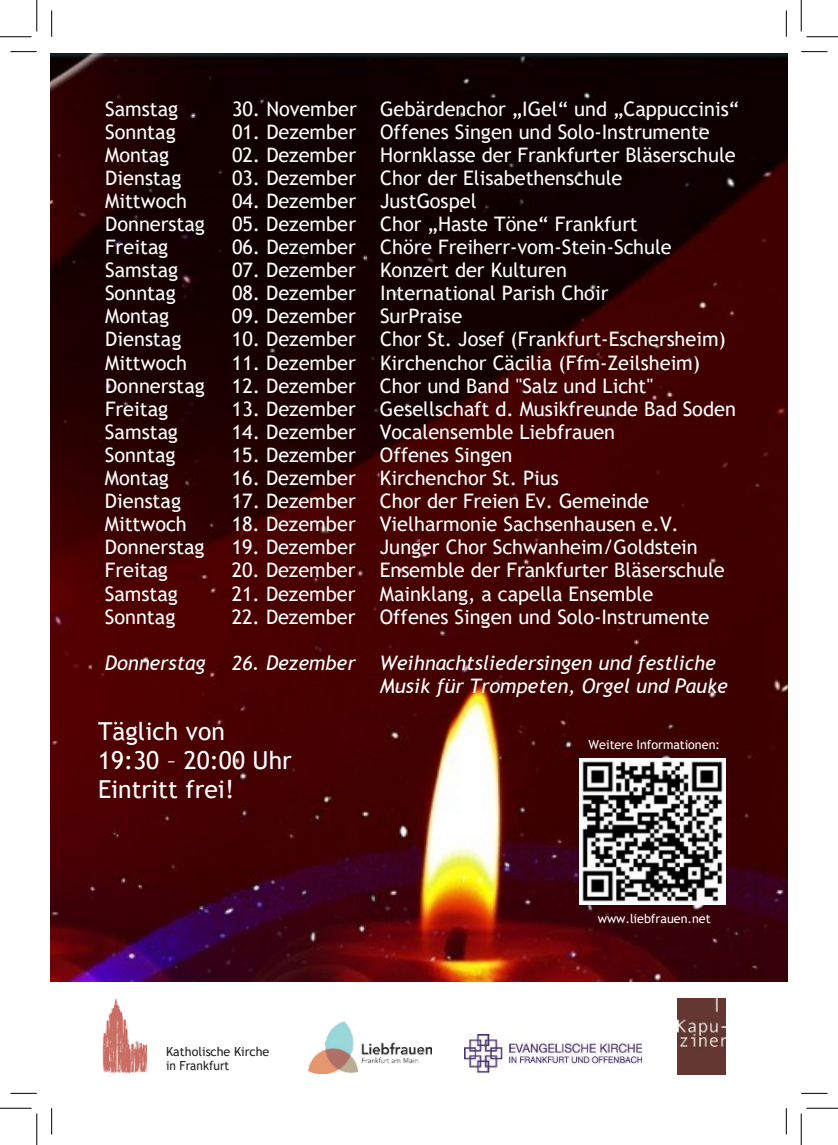
<style>
.page{position:relative;width:838px;height:1145px;background:#fff}
.page>*{position:absolute;margin:0;border:0;box-sizing:border-box;transform-origin:0 0}
.t1{font:24.68px/29.1px "Trebuchet MS";color:#fff}
.t2{font:19.95px "Trebuchet MS";color:#fff}
.t3{font:italic 19.95px/22.9px "Trebuchet MS";color:#fff}
.t4{font:12.6px "Trebuchet MS";color:#fff}
.t5{font:12.6px/14.3px "Trebuchet MS";color:#231f20}
</style>
<div class="page">
<img style="left:50px;top:53px;width:737px;height:928px">
<img style="left:309px;top:1022px;width:122px;height:51px">
<img style="left:464px;top:1034px;width:177px;height:40px">
<img style="left:102px;top:998px;width:45px;height:75px">
<img style="left:677px;top:998px;width:48px;height:77px">
<img style="left:579px;top:759px;width:146px;height:146px">
<svg style="left:10px;top:51px;width:27px;height:1px"></svg>
<svg style="left:801px;top:51px;width:26px;height:1px"></svg>
<svg style="left:10px;top:1093px;width:27px;height:1px"></svg>
<svg style="left:801px;top:1093px;width:26px;height:1px"></svg>
<svg style="left:51px;top:10px;width:1px;height:27px"></svg>
<svg style="left:51px;top:1108px;width:1px;height:26px"></svg>
<svg style="left:786px;top:10px;width:1px;height:27px"></svg>
<svg style="left:786px;top:1108px;width:1px;height:26px"></svg>
<hr style="left:0;top:36px;width:32px;height:1px;background:#000">
<hr style="left:806px;top:36px;width:31px;height:1px;background:#000">
<hr style="left:0;top:1108px;width:32px;height:1px;background:#000">
<hr style="left:806px;top:1108px;width:31px;height:1px;background:#000">
<hr style="left:36px;top:0;width:1px;height:31px;background:#000">
<hr style="left:36px;top:1113px;width:1px;height:32px;background:#000">
<hr style="left:800px;top:0;width:1px;height:31px;background:#000">
<hr style="left:800px;top:1113px;width:1px;height:32px;background:#000">
<p class="t2" style="left:105px;top:96px;width:74px">Samstag</p>
<p class="t2" style="left:232px;top:96px;width:508px">30. November Gebärdenchor „IGel“ und „Cappuccinis“</p>
<p class="t2" style="left:105px;top:119px;width:72px">Sonntag</p>
<p class="t2" style="left:232px;top:119px;width:479px">01. Dezember Offenes Singen und Solo-Instrumente</p>
<p class="t2" style="left:105px;top:142px;width:65px">Montag</p>
<p class="t2" style="left:232px;top:142px;width:505px">02. Dezember Hornklasse der Frankfurter Bläserschule</p>
<p class="t2" style="left:105px;top:165px;width:78px">Dienstag</p>
<p class="t2" style="left:232px;top:165px;width:392px">03. Dezember Chor der Elisabethenschule</p>
<p class="t2" style="left:105px;top:188px;width:83px">Mittwoch</p>
<p class="t2" style="left:232px;top:188px;width:246px">04. Dezember JustGospel</p>
<p class="t2" style="left:105px;top:211px;width:101px">Donnerstag</p>
<p class="t2" style="left:232px;top:211px;width:407px">05. Dezember Chor „Haste Töne“ Frankfurt</p>
<p class="t2" style="left:105px;top:235px;width:65px">Freitag</p>
<p class="t2" style="left:232px;top:235px;width:441px">06. Dezember Chöre Freiherr-vom-Stein-Schule</p>
<p class="t2" style="left:105px;top:258px;width:74px">Samstag</p>
<p class="t2" style="left:232px;top:258px;width:336px">07. Dezember Konzert der Kulturen</p>
<p class="t2" style="left:105px;top:281px;width:72px">Sonntag</p>
<p class="t2" style="left:232px;top:281px;width:378px">08. Dezember International Parish Choir</p>
<p class="t2" style="left:105px;top:304px;width:65px">Montag</p>
<p class="t2" style="left:232px;top:304px;width:232px">09. Dezember SurPraise</p>
<p class="t2" style="left:105px;top:327px;width:78px">Dienstag</p>
<p class="t2" style="left:232px;top:327px;width:495px">10. Dezember Chor St. Josef (Frankfurt-Eschersheim)</p>
<p class="t2" style="left:105px;top:350px;width:83px">Mittwoch</p>
<p class="t2" style="left:232px;top:350px;width:469px">11. Dezember Kirchenchor Cäcilia (Ffm-Zeilsheim)</p>
<p class="t2" style="left:105px;top:373px;width:101px">Donnerstag</p>
<p class="t2" style="left:232px;top:373px;width:422px">12. Dezember Chor und Band "Salz und Licht"</p>
<p class="t2" style="left:105px;top:396px;width:65px">Freitag</p>
<p class="t2" style="left:232px;top:396px;width:505px">13. Dezember Gesellschaft d. Musikfreunde Bad Soden</p>
<p class="t2" style="left:105px;top:419px;width:74px">Samstag</p>
<p class="t2" style="left:232px;top:419px;width:384px">14. Dezember Vocalensemble Liebfrauen</p>
<p class="t2" style="left:105px;top:442px;width:72px">Sonntag</p>
<p class="t2" style="left:232px;top:442px;width:282px">15. Dezember Offenes Singen</p>
<p class="t2" style="left:105px;top:466px;width:65px">Montag</p>
<p class="t2" style="left:232px;top:466px;width:328px">16. Dezember Kirchenchor St. Pius</p>
<p class="t2" style="left:105px;top:488px;width:78px">Dienstag</p>
<p class="t2" style="left:232px;top:488px;width:419px">17. Dezember Chor der Freien Ev. Gemeinde</p>
<p class="t2" style="left:105px;top:511px;width:83px">Mittwoch</p>
<p class="t2" style="left:232px;top:511px;width:448px">18. Dezember Vielharmonie Sachsenhausen e.V.</p>
<p class="t2" style="left:105px;top:535px;width:101px">Donnerstag</p>
<p class="t2" style="left:232px;top:535px;width:467px">19. Dezember Junger Chor Schwanheim/Goldstein</p>
<p class="t2" style="left:105px;top:558px;width:65px">Freitag</p>
<p class="t2" style="left:232px;top:558px;width:494px">20. Dezember Ensemble der Frankfurter Bläserschule</p>
<p class="t2" style="left:105px;top:581px;width:74px">Samstag</p>
<p class="t2" style="left:232px;top:581px;width:423px">21. Dezember Mainklang, a capella Ensemble</p>
<p class="t2" style="left:105px;top:604px;width:72px">Sonntag</p>
<p class="t2" style="left:232px;top:604px;width:479px">22. Dezember Offenes Singen und Solo-Instrumente</p>
<p class="t3" style="left:105px;top:651px;width:102px">Donnerstag</p>
<p class="t3" style="left:379px;top:651px;width:350px;text-indent:-148px">26. Dezember Weihnachtsliedersingen und festliche<br>Musik für Trompeten, Orgel und Pauke</p>
<p class="t1" style="left:98px;top:716px;width:195px">Täglich von<br>19:30 – 20:00 Uhr<br>Eintritt frei!</p>
<p class="t5" style="left:166px;top:1044px;width:105px">Katholische Kirche in Frankfurt</p>
<p class="t4" style="left:588px;top:737px;width:133px">Weitere Informationen:</p>
<p class="t4" style="left:597px;top:910px;width:114px">www.liebfrauen.net</p>
</div>
